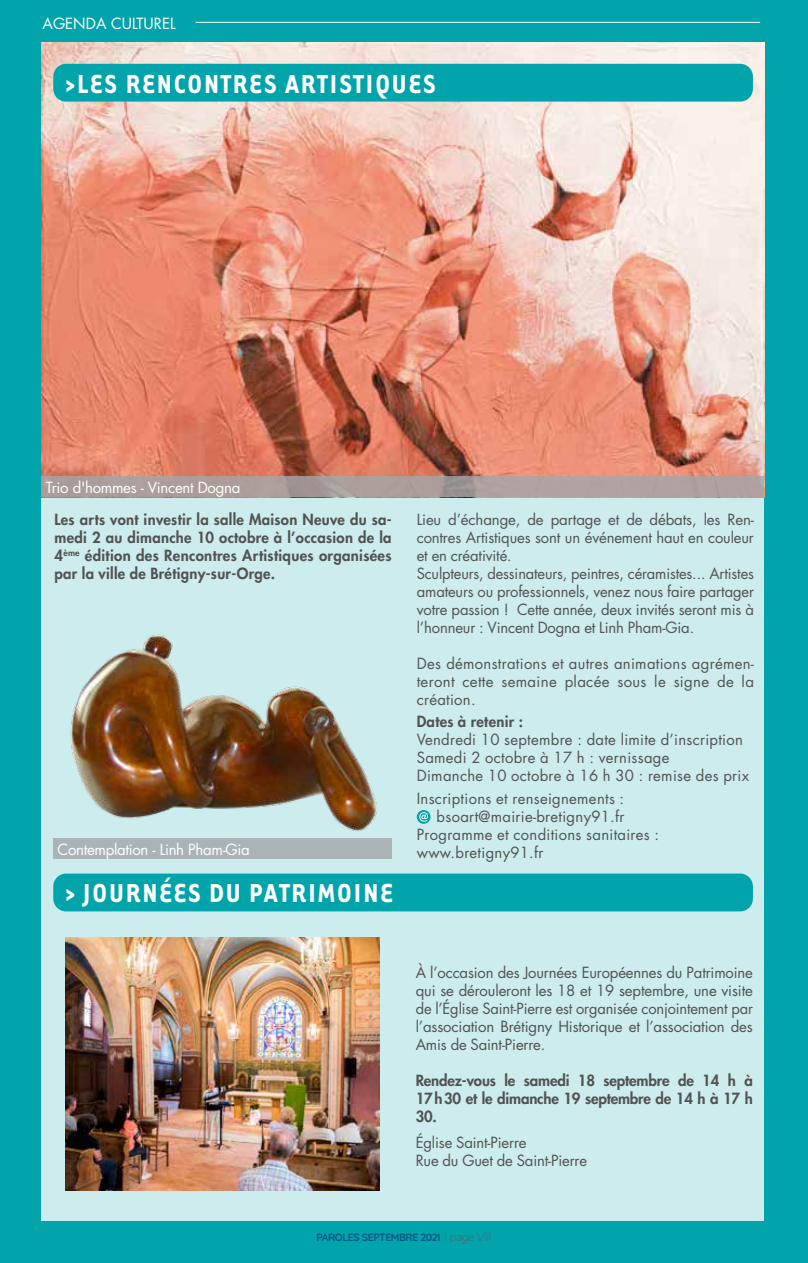
<style>
.page{position:relative;width:808px;height:1263px;background:#00a4aa}
.page>*{position:absolute;margin:0;border:0;box-sizing:border-box;transform-origin:0 0}
.t1{font:700 30px "Tarzana Nar OT";letter-spacing:.06em;color:#fff}
.t2{font:15px/18px "Futura Std";letter-spacing:-.01em;color:#525251}
.t3{font:800 15px/18px "Futura Std";letter-spacing:.02em;color:#525251;text-align:justify}
.t4{font:15px/18px "Futura Std";letter-spacing:.02em;color:#525251}
.t5{font:15px "Futura Std";letter-spacing:-.02em;color:#fff}
.t6{font:15px "Futura Std";color:#fff}
.t7{font:700 10.5px "Quicksand";letter-spacing:-.04em;color:#005885}
.s1{font-family:"Alexina";font-weight:400;font-size:13.5px;color:#5c5f61}
.s2{font-family:"Nunito";font-weight:200;font-style:italic;font-size:12px;color:#5c5f61}
</style>
<div class="page">
<div style="left:41px;top:43px;width:723px;height:1178px;background:#ccecee"></div>
<img style="left:41px;top:43px;width:723px;height:433px">
<div style="left:53px;top:64px;width:700px;height:38px;background:#00a4aa;border-radius:13px"></div>
<div style="left:53px;top:873px;width:700px;height:38px;background:#00a4aa;border-radius:13px"></div>
<div style="left:417px;top:810px;width:13px;height:14px;background:#00a4aa;border-radius:50%"></div>
<svg style="left:419px;top:812px;width:9px;height:10px"></svg>
<img style="left:70px;top:634px;width:308px;height:198px">
<img style="left:65px;top:938px;width:315px;height:252px">
<div style="left:53px;top:838px;width:339px;height:21px;background:#aab4b7"></div>
<svg style="left:41px;top:476px;width:723px;height:21px;background:#ac9e9c"></svg>
<hr style="left:196px;top:22px;width:564px;height:1px;background:#fff">
<p class="t6" style="left:43px;top:13px;width:135px">AGENDA CULTUREL</p>
<h1 class="t1" style="left:65px;top:65px;width:372px">&gt;LES RENCONTRES ARTISTIQUES</h1>
<p class="t5" style="left:46px;top:478px;width:196px">Trio d'hommes - Vincent Dogna</p>
<p class="t3" style="left:55px;top:511px;width:338px">Les arts vont investir la salle Maison Neuve du sa&shy;medi 2 au dimanche 10 octobre à l’occasion de la 4<sup>ème</sup> édition des Rencontres Artistiques organisées par la ville de Brétigny-sur-Orge.</p>
<p class="t5" style="left:58px;top:840px;width:194px">Contemplation - Linh Pham-Gia</p>
<h1 class="t1" style="left:65px;top:874px;width:329px">&gt; JOURNÉES DU PATRIMOINE</h1>
<p class="t2" style="left:417px;top:511px;width:339px">Lieu d’échange, de partage et de débats, les Ren&shy;contres Artistiques sont un événement haut en couleur et en créativité.<br>Sculpteurs, dessinateurs, peintres, céramistes... Artistes amateurs ou professionnels, venez nous faire partager votre passion ! Cette année, deux invités seront mis à l’honneur : Vincent Dogna et Linh Pham-Gia.</p>
<p class="t2" style="left:417px;top:655px;width:339px;text-align:justify">Des démonstrations et autres animations agrémen&shy;teront cette semaine placée sous le signe de la création.</p>
<p class="t3" style="left:417px;top:713px;width:108px">Dates à retenir :</p>
<p class="t4" style="left:417px;top:731px;width:334px">Vendredi 10 septembre : date limite d’inscription<br>Samedi 2 octobre à 17 h : vernissage<br>Dimanche 10 octobre à 16 h 30 : remise des prix</p>
<p class="t4" style="left:417px;top:789px;width:209px">Inscriptions et renseignements :</p>
<p class="t4" style="left:437px;top:807px;width:189px">bsoart@mairie-bretigny91.fr</p>
<p class="t4" style="left:417px;top:825px;width:244px">Programme et conditions sanitaires :</p>
<p class="t4" style="left:417px;top:843px;width:128px">www.bretigny91.fr</p>
<p class="t2" style="left:416px;top:963px;width:339px;text-align:justify">À l’occasion des Journées Européennes du Patrimoine qui se dérouleront les 18 et 19 septembre, une visite de l’Église Saint-Pierre est organisée conjointement par l’association Brétigny Historique et l’association des Amis de Saint-Pierre.</p>
<p class="t3" style="left:416px;top:1071px;width:339px">Rendez-vous le samedi 18 septembre de 14 h à 17h30 et le dimanche 19 septembre de 14 h à 17 h 30.</p>
<p class="t2" style="left:416px;top:1134px;width:173px">Église Saint-Pierre<br>Rue du Guet de Saint-Pierre</p>
<p class="t7" style="left:316px;top:1229px;width:177px">PAROLES SEPTEMBRE 2021 <span class="s1">|</span> <span class="s2">page VIII</span></p>
</div>
